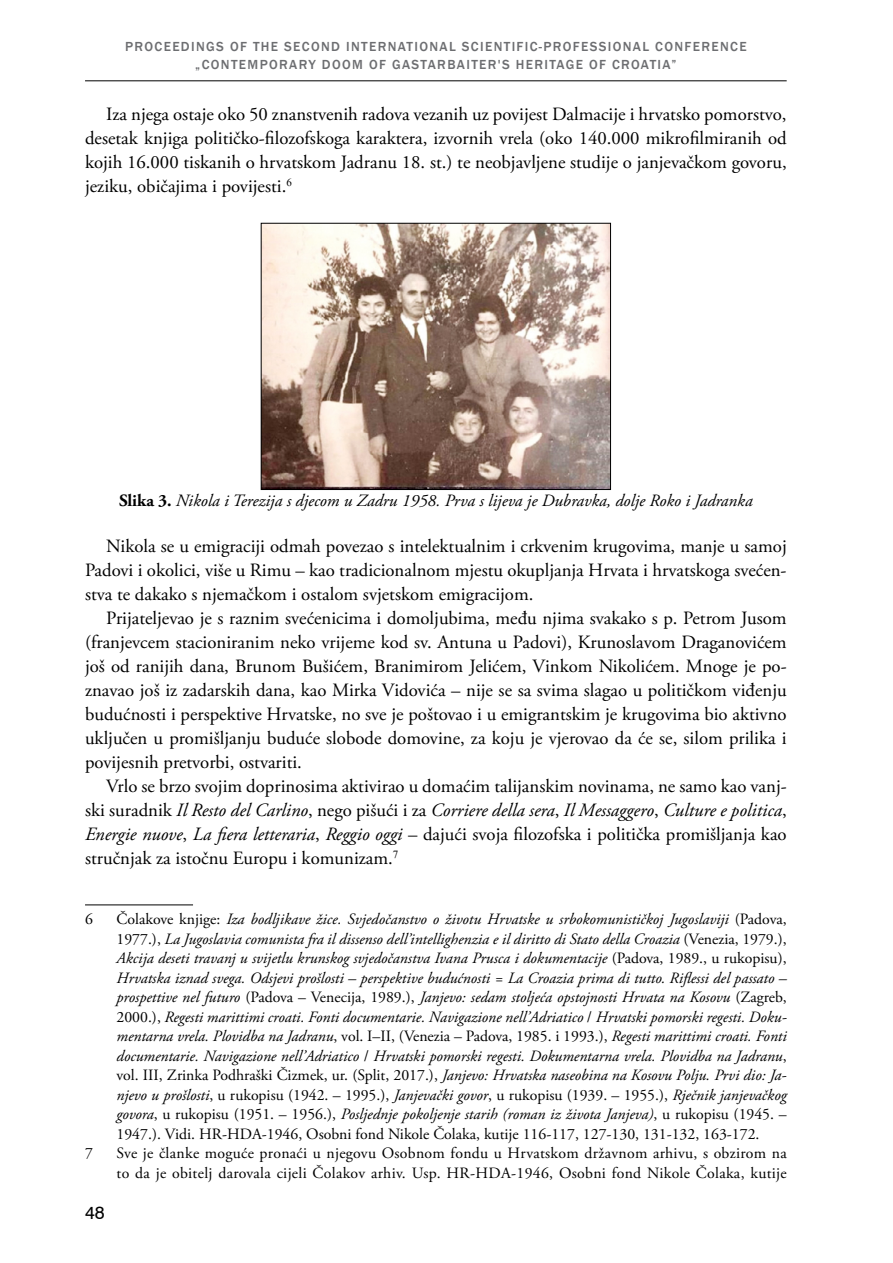
<style>
.page{position:relative;width:893px;height:1263px;background:#fff}
.page>*{position:absolute;margin:0;border:0;box-sizing:border-box;transform-origin:0 0}
.t1{font:18.75px/24px "Adobe Garamond Pro";color:#000;text-align:justify}
.t2{font:18px "Swiss 721 BT";color:#000}
.t3{font:italic 17.25px "Adobe Garamond Pro";color:#000}
.t4{font:italic 15.75px/19.5px "Adobe Garamond Pro";color:#000;text-align:justify}
.t5{font:15.75px/19.5px "Adobe Garamond Pro";letter-spacing:.02em;color:#000}
.t6{font:500 13.5px/18px "Franklin Gothic";letter-spacing:.1em;color:#6d6e71;text-align:center}
.s1{font-weight:700;font-style:normal}
.s2{font-style:italic}
.s3{font-style:normal}
</style>
<div class="page">
<hr style="left:85px;top:81px;width:702px;height:1px;background:#000">
<hr style="left:85px;top:905px;width:108px;height:1px;background:#000">
<img style="left:263px;top:225px;width:346px;height:263px">
<div style="left:261px;top:223px;width:350px;height:267px;border:1px solid #000"></div>
<p class="t6" style="left:125px;top:38px;width:623px">PROCEEDINGS OF THE SECOND INTERNATIONAL SCIENTIFIC-PROFESSIONAL CONFERENCE „CONTEMPORARY DOOM OF GASTARBAITER'S HERITAGE OF CROATIA”</p>
<p class="t1" style="left:85px;top:103px;width:703px;text-indent:21px">Iza njega ostaje oko 50 znanstvenih radova vezanih uz povijest Dalmacije i hrvatsko pomorstvo, desetak knjiga političko-filozofskoga karaktera, izvornih vrela (oko 140.000 mikrofilmiranih od kojih 16.000 tiskanih o hrvatskom Jadranu 18. st.) te neobjavljene studije o janjevačkom govoru, jeziku, običajima i povijesti.<sup>6</sup></p>
<p class="t3" style="left:119px;top:490px;width:635px"><span class="s1">Slika 3.</span> Nikola i Terezija s djecom u Zadru 1958. Prva s lijeva je Dubravka, dolje Roko i Jadranka</p>
<p class="t1" style="left:85px;top:535px;width:703px;text-indent:21px">Nikola se u emigraciji odmah povezao s intelektualnim i crkvenim krugovima, manje u samoj Padovi i okolici, više u Rimu – kao tradicionalnom mjestu okupljanja Hrvata i hrvatskoga svećen&shy;stva te dakako s njemačkom i ostalom svjetskom emigracijom.</p>
<p class="t1" style="left:85px;top:607px;width:703px;text-indent:21px">Prijateljevao je s raznim svećenicima i domoljubima, među njima svakako s p. Petrom Jusom (franjevcem stacioniranim neko vrijeme kod sv. Antuna u Padovi), Krunoslavom Draganovićem još od ranijih dana, Brunom Bušićem, Branimirom Jelićem, Vinkom Nikolićem. Mnoge je po&shy;znavao još iz zadarskih dana, kao Mirka Vidovića – nije se sa svima slagao u političkom viđenju budućnosti i perspektive Hrvatske, no sve je poštovao i u emigrantskim je krugovima bio aktivno uključen u promišljanju buduće slobode domovine, za koju je vjerovao da će se, silom prilika i povijesnih pretvorbi, ostvariti.</p>
<p class="t1" style="left:85px;top:775px;width:703px;text-indent:21px">Vrlo se brzo svojim doprinosima aktivirao u domaćim talijanskim novinama, ne samo kao vanj&shy;ski suradnik <span class="s2">Il Resto del Carlino</span>, nego pišući i za <span class="s2">Corriere della sera</span>, <span class="s2">Il Messaggero</span>, <span class="s2">Culture e politica</span>, <span class="s2">Energie nuove</span>, <span class="s2">La fiera letteraria</span>, <span class="s2">Reggio oggi</span> – dajući svoja filozofska i politička promišljanja kao stručnjak za istočnu Europu i komunizam.<sup>7</sup></p>
<p class="t5" style="left:85px;top:910px;width:9px">6</p>
<p class="t4" style="left:117px;top:910px;width:672px"><span class="s3">Čolakove knjige:</span> Iza bodljikave žice. Svjedočanstvo o životu Hrvatske u srbokomunističkoj Jugoslaviji <span class="s3">(Padova, 1977.),</span> La Jugoslavia comunista fra il dissenso dell’intellighenzia e il diritto di Stato della Croazia <span class="s3">(Venezia, 1979.), </span>Akcija deseti travanj u svijetlu krunskog svjedočanstva Ivana Prusca i dokumentacije <span class="s3">(Padova, 1989., u rukopisu), </span>Hrvatska iznad svega. Odsjevi prošlosti – perspektive budućnosti = La Croazia prima di tutto. Riflessi del passato – prospettive nel futuro <span class="s3">(Padova – Venecija, 1989.),</span> Janjevo: sedam stoljeća opstojnosti Hrvata na Kosovu <span class="s3">(Zagreb, 2000.),</span> Regesti marittimi croati. Fonti documentarie. Navigazione nell’Adriatico <span class="s3">/</span> Hrvatski pomorski regesti. Doku&shy;mentarna vrela. Plovidba na Jadranu<span class="s3">, vol. I–II, (Venezia – Padova, 1985. i 1993.),</span> Regesti marittimi croati. Fonti documentarie. Navigazione nell’Adriatico <span class="s3">/</span> Hrvatski pomorski regesti. Dokumentarna vrela. Plovidba na Jadranu<span class="s3">, vol. III, Zrinka Podhraški Čizmek, ur. (Split, 2017.),</span> Janjevo: Hrvatska naseobina na Kosovu Polju. Prvi dio: Ja&shy;njevo u prošlosti<span class="s3">, u rukopisu (1942. – 1995.),</span> Janjevački govor<span class="s3">, u rukopisu (1939. – 1955.),</span> Rječnik janjevačkog govora<span class="s3">, u rukopisu (1951. – 1956.),</span> Posljednje pokoljenje starih (roman iz života Janjeva)<span class="s3">, u rukopisu (1945. – 1947.). Vidi. HR-HDA-1946, Osobni fond Nikole Čolaka, kutije 116-117, 127-130, 131-132, 163-172.</span></p>
<p class="t5" style="left:85px;top:1144px;width:9px">7</p>
<p class="t5" style="left:117px;top:1144px;width:672px">Sve je članke moguće pronaći u njegovu Osobnom fondu u Hrvatskom državnom arhivu, s obzirom na to da je obitelj darovala cijeli Čolakov arhiv. Usp. HR-HDA-1946, Osobni fond Nikole Čolaka, kutije</p>
<p class="t2" style="left:85px;top:1200px;width:21px">48</p>
</div>
